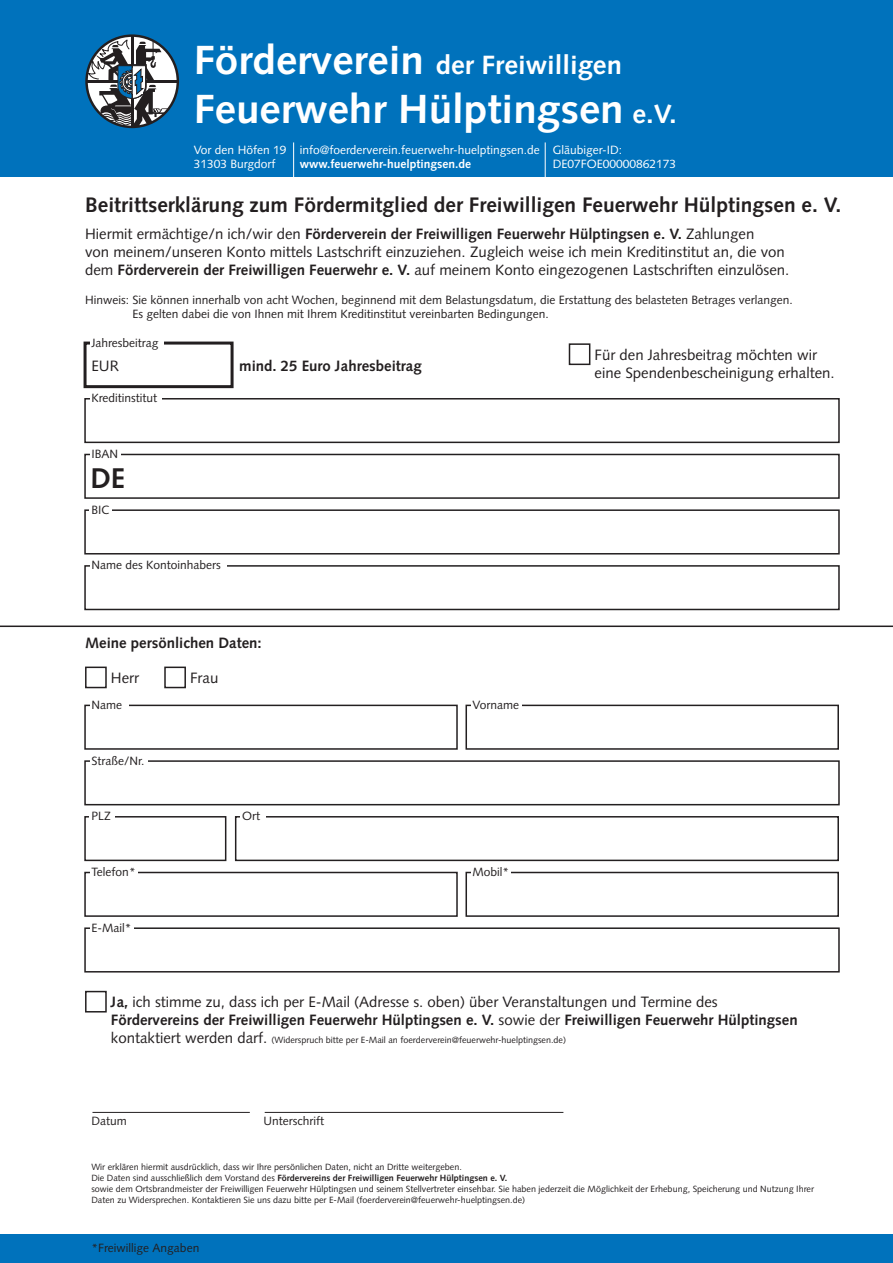
<style>
.page{position:relative;width:893px;height:1263px;background:#fff}
.page>*{position:absolute;margin:0;border:0;box-sizing:border-box;transform-origin:0 0}
.t1{font:700 40.65px "Syntax";color:#fff;scale:1.04 1}
.t2{font:700 28.5px "Syntax";color:#231f20}
.t3{font:700 26.4px "Syntax";color:#fff;scale:1.04 1}
.t4{font:700 21px "Syntax";color:#231f20}
.t5{font:15px/18px "Syntax";color:#231f20}
.t6{font:700 15px/18px "Syntax";color:#231f20}
.t7{font:12px/14.4px "Syntax";color:#231f20}
.t8{font:12px/14.4px "Syntax";color:#fff}
.t9{font:700 12px "Syntax";color:#fff}
.t10{font:9px/10.8px "Syntax";color:#231f20}
.s1{font-size:40.65px}
.s2{font-size:26.4px}
.s3{font-weight:700}
.s4{font-weight:400}
.s5{font-size:15px}
</style>
<div class="page">
<div style="left:0;top:0;width:893px;height:176px;background:#0072bc"></div>
<div style="left:0;top:1234px;width:893px;height:29px;background:#0072bc"></div>
<svg style="left:87px;top:36px;width:91px;height:91px"></svg>
<hr style="left:86px;top:80px;width:92px;height:3px;background:#231f20">
<hr style="left:131px;top:35px;width:2px;height:92px;background:#231f20">
<div style="left:85px;top:34px;width:94px;height:94px;border:2px solid #231f20;border-radius:50%"></div>
<svg style="left:88px;top:39px;width:80px;height:88px"></svg>
<div style="left:84px;top:454px;width:756px;height:45px;border:2px solid #231f20"></div>
<div style="left:90px;top:447px;width:30px;height:15px;background:#fff"></div>
<div style="left:84px;top:509px;width:756px;height:45px;border:2px solid #231f20"></div>
<div style="left:90px;top:503px;width:22px;height:14px;background:#fff"></div>
<div style="left:84px;top:398px;width:756px;height:45px;border:2px solid #231f20"></div>
<div style="left:90px;top:392px;width:72px;height:14px;background:#fff"></div>
<div style="left:84px;top:565px;width:756px;height:45px;border:2px solid #231f20"></div>
<div style="left:90px;top:559px;width:136px;height:14px;background:#fff"></div>
<div style="left:84px;top:760px;width:756px;height:45px;border:2px solid #231f20"></div>
<div style="left:90px;top:754px;width:58px;height:14px;background:#fff"></div>
<div style="left:84px;top:927px;width:756px;height:45px;border:2px solid #231f20"></div>
<div style="left:90px;top:921px;width:44px;height:14px;background:#fff"></div>
<div style="left:84px;top:816px;width:142px;height:45px;border:2px solid #231f20"></div>
<div style="left:90px;top:810px;width:25px;height:14px;background:#fff"></div>
<div style="left:235px;top:816px;width:604px;height:45px;border:2px solid #231f20"></div>
<div style="left:240px;top:810px;width:25px;height:14px;background:#fff"></div>
<div style="left:84px;top:705px;width:374px;height:45px;border:2px solid #231f20"></div>
<div style="left:90px;top:698px;width:38px;height:15px;background:#fff"></div>
<div style="left:465px;top:705px;width:374px;height:45px;border:2px solid #231f20"></div>
<div style="left:471px;top:698px;width:51px;height:15px;background:#fff"></div>
<div style="left:84px;top:872px;width:374px;height:45px;border:2px solid #231f20"></div>
<div style="left:90px;top:865px;width:47px;height:15px;background:#fff"></div>
<div style="left:465px;top:872px;width:374px;height:45px;border:2px solid #231f20"></div>
<div style="left:471px;top:865px;width:39px;height:15px;background:#fff"></div>
<div style="left:85px;top:666px;width:22px;height:22px;border:2px solid #231f20"></div>
<div style="left:164px;top:666px;width:22px;height:22px;border:2px solid #231f20"></div>
<div style="left:569px;top:343px;width:21px;height:22px;border:2px solid #231f20"></div>
<hr style="left:0;top:625px;width:893px;height:2px;background:#231f20">
<div style="left:84px;top:342px;width:150px;height:46px;border:3px solid #231f20"></div>
<div style="left:90px;top:336px;width:74px;height:14px;background:#fff"></div>
<hr style="left:92px;top:1112px;width:158px;height:1px;background:#231f20">
<hr style="left:265px;top:1112px;width:298px;height:1px;background:#231f20">
<div style="left:85px;top:991px;width:22px;height:21px;border:2px solid #231f20"></div>
<hr style="left:293px;top:142px;width:1px;height:42px;background:#fff">
<hr style="left:545px;top:142px;width:1px;height:42px;background:#fff">
<h3 class="t3" style="left:194px;top:50px;width:413px"><span class="s1">Förderverein</span> der Freiwilligen</h3>
<h1 class="t1" style="left:194px;top:86px;width:466px">Feuerwehr Hülptingsen <span class="s2">e.V.</span></h1>
<h3 class="t8" style="left:194px;top:142px;width:94px">Vor den Höfen 19<br>31303 Burgdorf</h3>
<h3 class="t8" style="left:300px;top:142px;width:242px">info@foerderverein.feuerwehr-huelptingsen.de</h3>
<h3 class="t9" style="left:300px;top:157px;width:173px">www.feuerwehr-huelptingsen.de</h3>
<h3 class="t8" style="left:553px;top:142px;width:125px">Gläubiger-ID:<br>DE07FOE00000862173</h3>
<h3 class="t4" style="left:85px;top:192px;width:758px">Beitrittserklärung zum Fördermitglied der Freiwilligen Feuerwehr Hülptingsen e. V.</h3>
<p class="t5" style="left:85px;top:225px;width:706px">Hiermit ermächtige/n ich/wir den <span class="s3">Förderverein der Freiwilligen Feuerwehr Hülptingsen e. V.</span> Zahlungen<br>von meinem/unseren Konto mittels Lastschrift einzuziehen. Zugleich weise ich mein Kreditinstitut an, die von dem <span class="s3">Förderverein der Freiwilligen Feuerwehr e. V.</span> auf meinem Konto eingezogenen Lastschriften einzulösen.</p>
<h3 class="t7" style="left:132px;top:292px;width:662px;text-indent:-47px">Hinweis: Sie können innerhalb von acht Wochen, beginnend mit dem Belastungsdatum, die Erstattung des belasteten Betrages verlangen.<br>Es gelten dabei die von Ihnen mit Ihrem Kreditinstitut vereinbarten Bedingungen.</h3>
<h3 class="t7" style="left:91px;top:335px;width:69px">Jahresbeitrag</h3>
<h3 class="t5" style="left:91px;top:357px;width:29px">EUR</h3>
<h3 class="t6" style="left:239px;top:357px;width:184px">mind. 25 Euro Jahresbeitrag</h3>
<h3 class="t7" style="left:91px;top:391px;width:67px">Kreditinstitut</h3>
<h3 class="t7" style="left:91px;top:447px;width:28px">IBAN</h3>
<h2 class="t2" style="left:90px;top:461px;width:36px">DE</h2>
<h3 class="t7" style="left:91px;top:502px;width:20px">BIC</h3>
<h3 class="t7" style="left:91px;top:558px;width:131px">Name des Kontoinhabers</h3>
<h3 class="t6" style="left:85px;top:634px;width:178px">Meine persönlichen Daten:</h3>
<h3 class="t5" style="left:111px;top:669px;width:30px">Herr</h3>
<h3 class="t5" style="left:190px;top:669px;width:30px">Frau</h3>
<h3 class="t7" style="left:91px;top:698px;width:32px">Name</h3>
<h3 class="t7" style="left:473px;top:698px;width:48px">Vorname</h3>
<h3 class="t7" style="left:91px;top:753px;width:55px">Straße/Nr.</h3>
<h3 class="t7" style="left:91px;top:809px;width:21px">PLZ</h3>
<h3 class="t7" style="left:242px;top:809px;width:19px">Ort</h3>
<h3 class="t7" style="left:91px;top:865px;width:46px">Telefon*</h3>
<h3 class="t7" style="left:473px;top:865px;width:38px">Mobil*</h3>
<h3 class="t7" style="left:91px;top:920px;width:41px">E-Mail*</h3>
<h3 class="t5" style="left:595px;top:346px;width:242px">Für den Jahresbeitrag möchten wir eine Spendenbescheinigung erhalten.</h3>
<h3 class="t6" style="left:111px;top:993px;width:688px">Ja, <span class="s4">ich stimme zu, dass ich per E-Mail (Adresse s. oben) über Veranstaltungen und Termine des<br></span>Fördervereins der Freiwilligen Feuerwehr Hülptingsen e. V. <span class="s4">sowie der</span> Freiwilligen Feuerwehr Hülptingsen</h3>
<p class="t10" style="left:111px;top:1035px;width:457px"><span class="s5">kontaktiert werden darf.</span> (Widerspruch bitte per E-Mail an foerderverein@feuerwehr-huelptingsen.de)</p>
<h3 class="t7" style="left:91px;top:1113px;width:37px">Datum</h3>
<h3 class="t7" style="left:264px;top:1113px;width:62px">Unterschrift</h3>
<p class="t10" style="left:91px;top:1162px;width:724px">Wir erklären hiermit ausdrücklich, dass wir Ihre persönlichen Daten, nicht an Dritte weitergeben.<br>Die Daten sind ausschließlich dem Vorstand des <span class="s3">Fördervereins der Freiwilligen Feuerwehr Hülptingsen e. V.<br></span>sowie dem Ortsbrandmeister der Freiwilligen Feuerwehr Hülptingsen und seinem Stellvertreter einsehbar. Sie haben jederzeit die Möglichkeit der Erhebung, Speicherung und Nutzung Ihrer Daten zu Widersprechen. Kontaktieren Sie uns dazu bitte per E-Mail (foerderverein@feuerwehr-huelptingsen.de)</p>
<h3 class="t7" style="left:91px;top:1241px;width:109px">*Freiwillige Angaben</h3>
</div>
